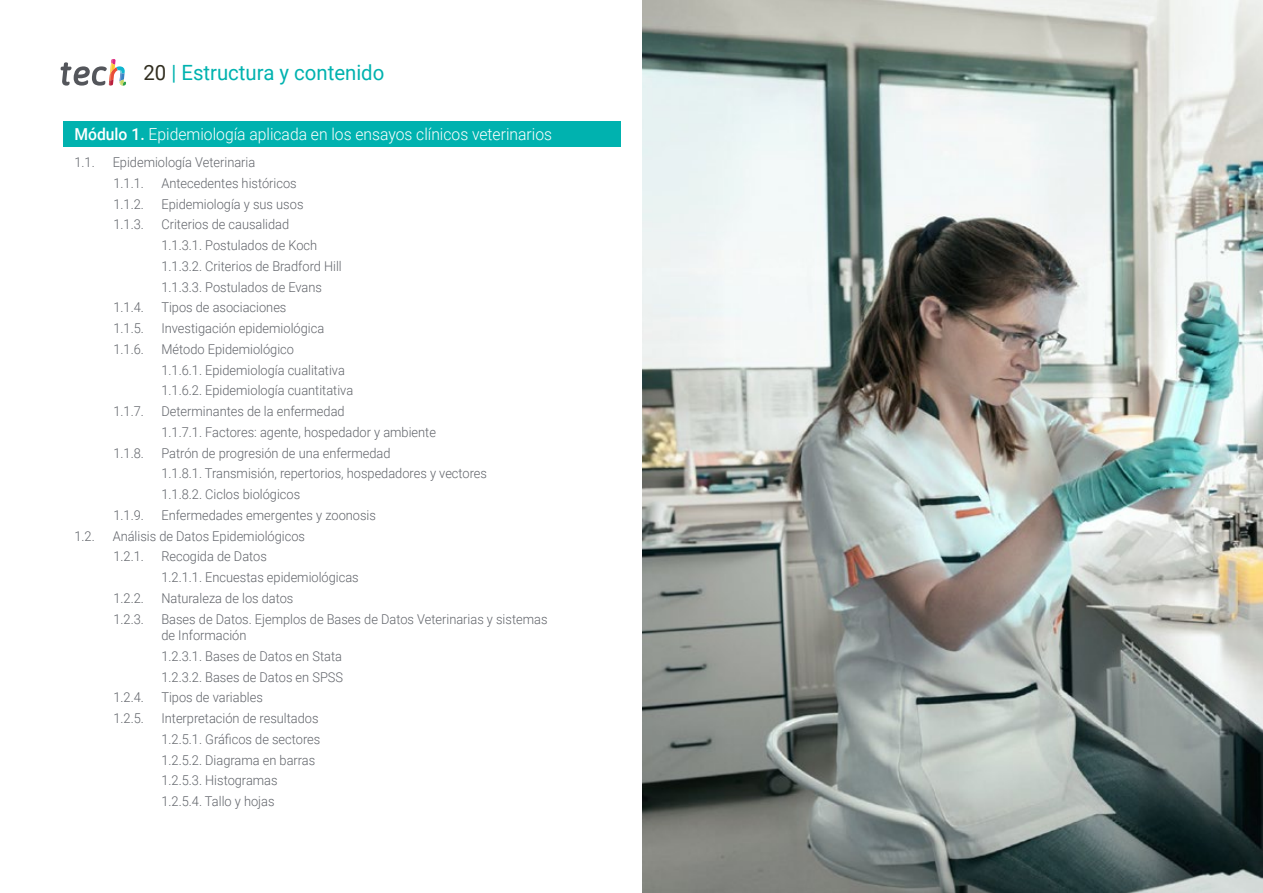
<style>
.page{position:relative;width:1263px;height:893px;background:#fff}
.page>*{position:absolute;margin:0;border:0;box-sizing:border-box;transform-origin:0 0}
.t1{font:21px "Roboto";color:#00b2af}
.t2{font:300 16.5px "Roboto";color:#fff;scale:.95 1}
.t3{font:300 13.5px/20.7px "Roboto";color:#61646a;scale:.95 1}
.s1{color:#312e20}
.s2{font-weight:500}
</style>
<div class="page">
<svg style="left:61px;top:59px;width:65px;height:27px"></svg>
<div style="left:63px;top:121px;width:558px;height:25px;background:#00b2af"></div>
<img style="left:642px;top:0;width:621px;height:893px">
<h1 class="t1" style="left:144px;top:57px;width:242px"><span class="s1">20</span> | Estructura y contenido</h1>
<p class="t2" style="left:74px;top:123px;width:504px"><span class="s2">Módulo 1.</span> Epidemiología aplicada en los ensayos clínicos veterinarios</p>
<p class="t3" style="left:74px;top:151px;width:23px">1.1.</p>
<p class="t3" style="left:113px;top:151px;width:152px">Epidemiología Veterinaria<br>1.1.1.</p>
<p class="t3" style="left:161px;top:172px;width:144px">Antecedentes históricos</p>
<p class="t3" style="left:113px;top:193px;width:34px">1.1.2.</p>
<p class="t3" style="left:161px;top:193px;width:151px">Epidemiología y sus usos</p>
<p class="t3" style="left:113px;top:214px;width:34px">1.1.3.</p>
<p class="t3" style="left:161px;top:214px;width:191px">Criterios de causalidad<br>1.1.3.1. Postulados de Koch<br>1.1.3.2. Criterios de Bradford Hill<br>1.1.3.3. Postulados de Evans</p>
<p class="t3" style="left:113px;top:297px;width:34px">1.1.4.</p>
<p class="t3" style="left:161px;top:297px;width:133px">Tipos de asociaciones</p>
<p class="t3" style="left:113px;top:317px;width:34px">1.1.5.</p>
<p class="t3" style="left:161px;top:317px;width:173px">Investigación epidemiológica</p>
<p class="t3" style="left:113px;top:338px;width:34px">1.1.6.</p>
<p class="t3" style="left:161px;top:338px;width:203px">Método Epidemiológico<br>1.1.6.1. Epidemiología cualitativa<br>1.1.6.2. Epidemiología cuantitativa</p>
<p class="t3" style="left:113px;top:400px;width:34px">1.1.7.</p>
<p class="t3" style="left:161px;top:400px;width:291px">Determinantes de la enfermedad<br>1.1.7.1. Factores: agente, hospedador y ambiente</p>
<p class="t3" style="left:113px;top:442px;width:34px">1.1.8.</p>
<p class="t3" style="left:161px;top:442px;width:344px">Patrón de progresión de una enfermedad<br>1.1.8.1. Transmisión, repertorios, hospedadores y vectores<br>1.1.8.2. Ciclos biológicos</p>
<p class="t3" style="left:113px;top:504px;width:34px">1.1.9.</p>
<p class="t3" style="left:161px;top:504px;width:227px">Enfermedades emergentes y zoonosis</p>
<p class="t3" style="left:74px;top:525px;width:23px">1.2.</p>
<p class="t3" style="left:113px;top:525px;width:204px">Análisis de Datos Epidemiológicos<br>1.2.1.</p>
<p class="t3" style="left:161px;top:546px;width:209px">Recogida de Datos<br>1.2.1.1. Encuestas epidemiológicas</p>
<p class="t3" style="left:113px;top:587px;width:34px">1.2.2.</p>
<p class="t3" style="left:161px;top:587px;width:140px">Naturaleza de los datos</p>
<p class="t3" style="left:113px;top:608px;width:34px">1.2.3.</p>
<p class="t3" style="left:161px;top:610px;width:408px;line-height:16.5px">Bases de Datos. Ejemplos de Bases de Datos Veterinarias y sistemas de Información</p>
<p class="t3" style="left:161px;top:645px;width:193px">1.2.3.1. Bases de Datos en Stata<br>1.2.3.2. Bases de Datos en SPSS</p>
<p class="t3" style="left:113px;top:687px;width:34px">1.2.4.</p>
<p class="t3" style="left:161px;top:687px;width:108px">Tipos de variables</p>
<p class="t3" style="left:113px;top:707px;width:34px">1.2.5.</p>
<p class="t3" style="left:161px;top:707px;width:169px">Interpretación de resultados<br>1.2.5.1. Gráficos de sectores<br>1.2.5.2. Diagrama en barras<br>1.2.5.3. Histogramas<br>1.2.5.4. Tallo y hojas</p>
</div>
